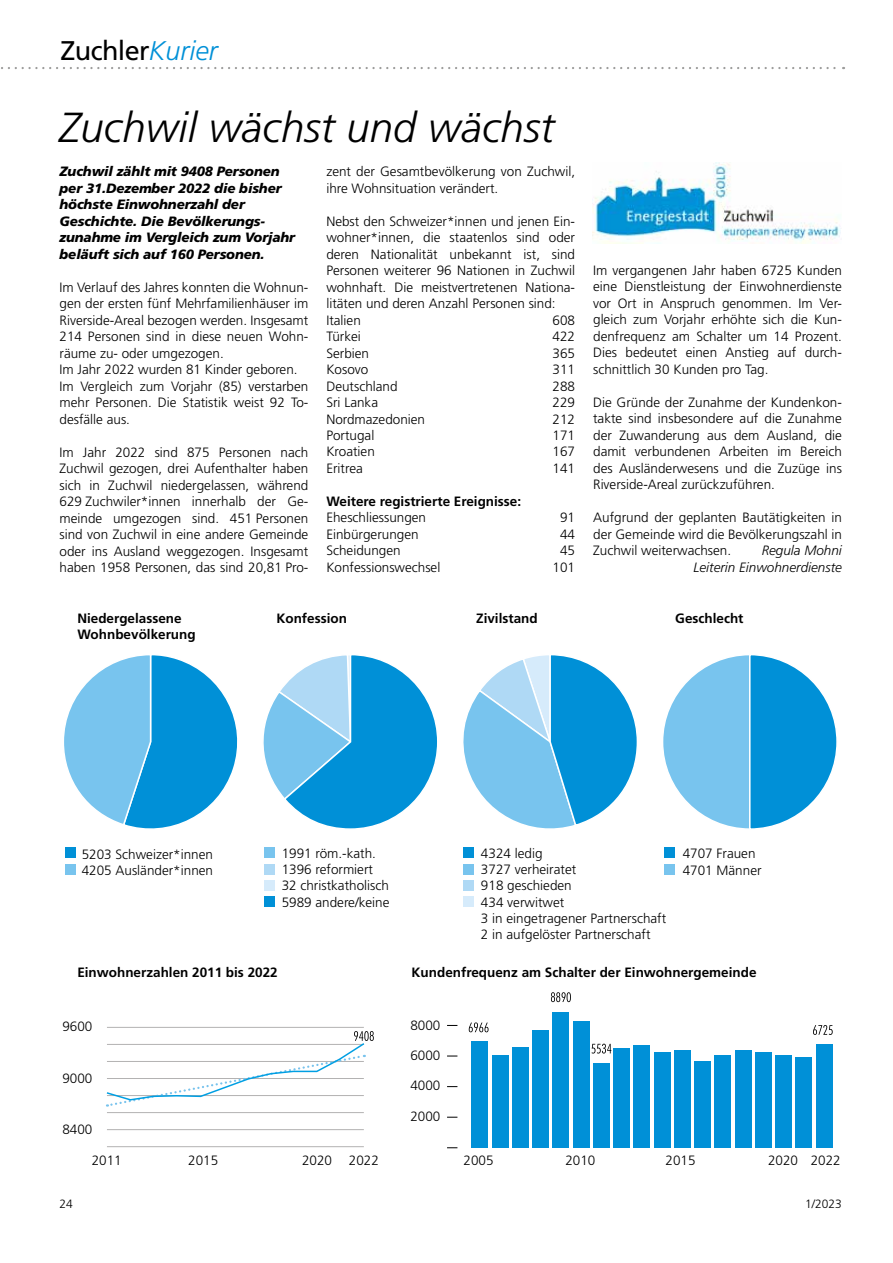
<style>
.page{position:relative;width:893px;height:1263px;background:#fff}
.page>*{position:absolute;margin:0;border:0;box-sizing:border-box;transform-origin:0 0}
.t1{font:italic 300 42px "Frutiger LT Pro";color:#000}
.t2{font:27px "Frutiger LT Pro";letter-spacing:-.025em;color:#000}
.t3{font:300 13.5px/16.5px "Frutiger LT Pro";color:#000}
.t4{font:700 13.5px/16.2px "Frutiger LT Pro";color:#000}
.t5{font:italic 900 13.5px/16.5px "Frutiger LT Pro";letter-spacing:-.01em;color:#000}
.t6{font:italic 300 13.5px/16.5px "Frutiger LT Pro";color:#000;text-align:right}
.t7{font:300 12px "Frutiger LT Pro";color:#000}
.s1{font-weight:300;font-style:italic;color:#0090d7}
</style>
<div class="page">
<svg style="left:1px;top:67px;width:843px;height:2px"></svg>
<div style="left:816px;top:1044px;width:16px;height:104px;background:#0090d7"></div>
<div style="left:795px;top:1057px;width:17px;height:91px;background:#0090d7"></div>
<div style="left:775px;top:1055px;width:17px;height:93px;background:#0090d7"></div>
<div style="left:755px;top:1052px;width:17px;height:96px;background:#0090d7"></div>
<div style="left:735px;top:1050px;width:16px;height:98px;background:#0090d7"></div>
<div style="left:714px;top:1055px;width:17px;height:93px;background:#0090d7"></div>
<div style="left:694px;top:1061px;width:17px;height:87px;background:#0090d7"></div>
<div style="left:674px;top:1050px;width:17px;height:98px;background:#0090d7"></div>
<div style="left:654px;top:1052px;width:16px;height:96px;background:#0090d7"></div>
<div style="left:633px;top:1045px;width:17px;height:103px;background:#0090d7"></div>
<div style="left:613px;top:1048px;width:17px;height:100px;background:#0090d7"></div>
<div style="left:593px;top:1063px;width:17px;height:85px;background:#0090d7"></div>
<div style="left:573px;top:1021px;width:16px;height:127px;background:#0090d7"></div>
<div style="left:553px;top:1012px;width:16px;height:136px;background:#0090d7"></div>
<div style="left:532px;top:1030px;width:17px;height:118px;background:#0090d7"></div>
<div style="left:512px;top:1047px;width:17px;height:101px;background:#0090d7"></div>
<div style="left:492px;top:1055px;width:16px;height:93px;background:#0090d7"></div>
<div style="left:472px;top:1041px;width:16px;height:107px;background:#0090d7"></div>
<svg style="left:64px;top:655px;width:174px;height:174px"></svg>
<svg style="left:263px;top:655px;width:174px;height:174px"></svg>
<svg style="left:463px;top:655px;width:174px;height:174px"></svg>
<svg style="left:663px;top:655px;width:174px;height:174px"></svg>
<svg style="left:469px;top:1022px;width:19px;height:10px"></svg>
<svg style="left:551px;top:992px;width:20px;height:10px"></svg>
<svg style="left:592px;top:1044px;width:19px;height:9px"></svg>
<svg style="left:813px;top:1025px;width:20px;height:10px"></svg>
<div style="left:65px;top:847px;width:10px;height:11px;background:#0090d7"></div>
<div style="left:65px;top:864px;width:10px;height:10px;background:#78c4ee"></div>
<div style="left:264px;top:847px;width:11px;height:11px;background:#78c4ee"></div>
<div style="left:264px;top:864px;width:11px;height:10px;background:#afd9f5"></div>
<div style="left:264px;top:880px;width:11px;height:11px;background:#d6ebfb"></div>
<div style="left:264px;top:896px;width:11px;height:11px;background:#0090d7"></div>
<div style="left:463px;top:864px;width:11px;height:10px;background:#78c4ee"></div>
<div style="left:463px;top:880px;width:11px;height:11px;background:#afd9f5"></div>
<div style="left:463px;top:896px;width:11px;height:11px;background:#d6ebfb"></div>
<div style="left:463px;top:847px;width:11px;height:11px;background:#0090d7"></div>
<div style="left:664px;top:864px;width:11px;height:10px;background:#78c4ee"></div>
<div style="left:664px;top:847px;width:11px;height:11px;background:#0090d7"></div>
<hr style="left:107px;top:1129px;width:257px;height:1px;background:#b3b2b2">
<hr style="left:107px;top:1146px;width:257px;height:1px;background:#b3b2b2">
<hr style="left:107px;top:1112px;width:257px;height:1px;background:#b3b2b2">
<hr style="left:107px;top:1027px;width:257px;height:1px;background:#b3b2b2">
<svg style="left:106px;top:1031px;width:268px;height:76px"></svg>
<img style="left:592px;top:162px;width:249px;height:82px">
<h2 class="t2" style="left:61px;top:34px;width:159px">Zuchler<span class="s1">Kurier</span></h2>
<h1 class="t1" style="left:60px;top:103px;width:496px">Zuchwil wächst und wächst</h1>
<p class="t5" style="left:60px;top:163px;width:237px">Zuchwil zählt mit 9408 Personen per 31.Dezember 2022 die bisher höchste Einwohnerzahl der<br>Geschichte. Die Bevölkerungs&shy;zunahme im Vergleich zum Vorjahr beläuft sich auf 160 Personen.</p>
<p class="t3" style="left:60px;top:279px;width:250px">Im Verlauf des Jahres konnten die Wohnun&shy;gen der ersten fünf Mehrfamilienhäuser im Riverside-Areal bezogen werden. Insgesamt 214 Personen sind in diese neuen Wohn&shy;räume zu- oder umgezogen.<br>Im Jahr 2022 wurden 81 Kinder geboren.<br>Im Vergleich zum Vorjahr (85) verstarben mehr Personen. Die Statistik weist 92 To&shy;desfälle aus.</p>
<p class="t3" style="left:60px;top:444px;width:250px;text-align:justify">Im Jahr 2022 sind 875 Personen nach Zuchwil gezogen, drei Aufenthalter haben sich in Zuchwil niedergelassen, während 629 Zuchwiler*innen innerhalb der Ge&shy;meinde umgezogen sind. 451 Personen sind von Zuchwil in eine andere Gemeinde oder ins Ausland weggezogen. Insgesamt haben 1958 Personen, das sind 20,81 Pro-</p>
<p class="t3" style="left:326px;top:163px;width:250px">zent der Gesamtbevölkerung von Zuchwil, ihre Wohnsituation verändert.</p>
<p class="t3" style="left:326px;top:213px;width:250px">Nebst den Schweizer*innen und jenen Ein&shy;wohner*innen, die staatenlos sind oder deren Nationalität unbekannt ist, sind Personen weiterer 96 Nationen in Zuchwil wohnhaft. Die meistvertretenen Nationa&shy;litäten und deren Anzahl Personen sind:<br>Italien</p>
<p class="t3" style="left:553px;top:312px;width:24px">608</p>
<p class="t3" style="left:326px;top:328px;width:36px">Türkei</p>
<p class="t3" style="left:553px;top:328px;width:24px">422</p>
<p class="t3" style="left:326px;top:345px;width:44px">Serbien</p>
<p class="t3" style="left:553px;top:345px;width:24px">365</p>
<p class="t3" style="left:326px;top:361px;width:44px">Kosovo</p>
<p class="t3" style="left:553px;top:361px;width:24px">311</p>
<p class="t3" style="left:326px;top:378px;width:73px">Deutschland</p>
<p class="t3" style="left:553px;top:378px;width:24px">288</p>
<p class="t3" style="left:326px;top:394px;width:53px">Sri Lanka</p>
<p class="t3" style="left:553px;top:394px;width:24px">229</p>
<p class="t3" style="left:326px;top:411px;width:100px">Nordmazedonien</p>
<p class="t3" style="left:553px;top:411px;width:24px">212</p>
<p class="t3" style="left:326px;top:427px;width:50px">Portugal</p>
<p class="t3" style="left:553px;top:427px;width:24px">171</p>
<p class="t3" style="left:326px;top:444px;width:50px">Kroatien</p>
<p class="t3" style="left:553px;top:444px;width:24px">167</p>
<p class="t3" style="left:326px;top:460px;width:38px">Eritrea</p>
<p class="t3" style="left:553px;top:460px;width:24px">141</p>
<p class="t4" style="left:326px;top:493px;width:196px">Weitere registrierte Ereignisse:</p>
<p class="t3" style="left:326px;top:510px;width:101px">Eheschliessungen</p>
<p class="t3" style="left:560px;top:510px;width:17px">91</p>
<p class="t3" style="left:326px;top:526px;width:94px">Einbürgerungen</p>
<p class="t3" style="left:560px;top:526px;width:17px">44</p>
<p class="t3" style="left:326px;top:543px;width:76px">Scheidungen</p>
<p class="t3" style="left:560px;top:543px;width:17px">45</p>
<p class="t3" style="left:326px;top:559px;width:116px">Konfessionswechsel</p>
<p class="t3" style="left:553px;top:559px;width:24px">101</p>
<p class="t4" style="left:77px;top:610px;width:120px">Niedergelassene<br>Wohnbevölkerung</p>
<p class="t4" style="left:276px;top:610px;width:72px">Konfession</p>
<p class="t4" style="left:476px;top:610px;width:63px">Zivilstand</p>
<p class="t3" style="left:593px;top:262px;width:250px;text-align:justify">Im vergangenen Jahr haben 6725 Kunden eine Dienstleistung der Einwohnerdienste vor Ort in Anspruch genommen. Im Ver&shy;gleich zum Vorjahr erhöhte sich die Kun&shy;denfrequenz am Schalter um 14 Prozent.<br>Dies bedeutet einen Anstieg auf durch&shy;schnittlich 30 Kunden pro Tag.</p>
<p class="t3" style="left:593px;top:394px;width:250px;text-align:justify">Die Gründe der Zunahme der Kundenkon&shy;takte sind insbesondere auf die Zunahme der Zuwanderung aus dem Ausland, die damit verbundenen Arbeiten im Bereich des Ausländerwesens und die Zuzüge ins Riverside-Areal zurückzuführen.</p>
<p class="t3" style="left:593px;top:510px;width:250px;text-align:justify">Aufgrund der geplanten Bautätigkeiten in der Gemeinde wird die Bevölkerungszahl in Zuchwil weiterwachsen.</p>
<p class="t6" style="left:693px;top:543px;width:150px">Regula Mohni<br>Leiterin Einwohnerdienste</p>
<p class="t4" style="left:675px;top:610px;width:70px">Geschlecht</p>
<p class="t3" style="left:82px;top:846px;width:133px">5203 Schweizer*innen<br>4205 Ausländer*innen</p>
<p class="t3" style="left:282px;top:845px;width:109px">1991 röm.-kath.<br>1396 reformiert<br>32 christkatholisch<br>5989 andere/keine</p>
<p class="t3" style="left:683px;top:846px;width:80px">4707 Frauen<br>4701 Männer</p>
<p class="t3" style="left:481px;top:845px;width:187px">4324 ledig<br>3727 verheiratet<br>918 geschieden<br>434 verwitwet<br>3 in eingetragener Partnerschaft<br>2 in aufgelöster Partnerschaft</p>
<p class="t4" style="left:77px;top:964px;width:202px">Einwohnerzahlen 2011 bis 2022</p>
<p class="t4" style="left:412px;top:964px;width:346px">Kundenfrequenz am Schalter der Einwohnergemeinde</p>
<p class="t3" style="left:62px;top:1019px;width:32px">9600</p>
<p class="t3" style="left:62px;top:1070px;width:32px">9000</p>
<p class="t3" style="left:62px;top:1121px;width:32px">8400</p>
<p class="t3" style="left:410px;top:1017px;width:32px">8000</p>
<p class="t3" style="left:410px;top:1047px;width:32px">6000</p>
<p class="t3" style="left:410px;top:1077px;width:32px">4000</p>
<p class="t3" style="left:410px;top:1108px;width:32px">2000</p>
<p class="t3" style="left:188px;top:1152px;width:32px">2015</p>
<p class="t3" style="left:302px;top:1152px;width:78px">2020 2022</p>
<p class="t3" style="left:565px;top:1152px;width:32px">2010</p>
<p class="t3" style="left:665px;top:1152px;width:32px">2015</p>
<p class="t3" style="left:768px;top:1152px;width:74px">2020 2022</p>
<p class="t3" style="left:92px;top:1152px;width:32px">2011</p>
<p class="t3" style="left:463px;top:1152px;width:32px">2005</p>
<p class="t7" style="left:60px;top:1197px;width:15px">24</p>
<p class="t7" style="left:805px;top:1197px;width:38px">1/2023</p>
</div>
